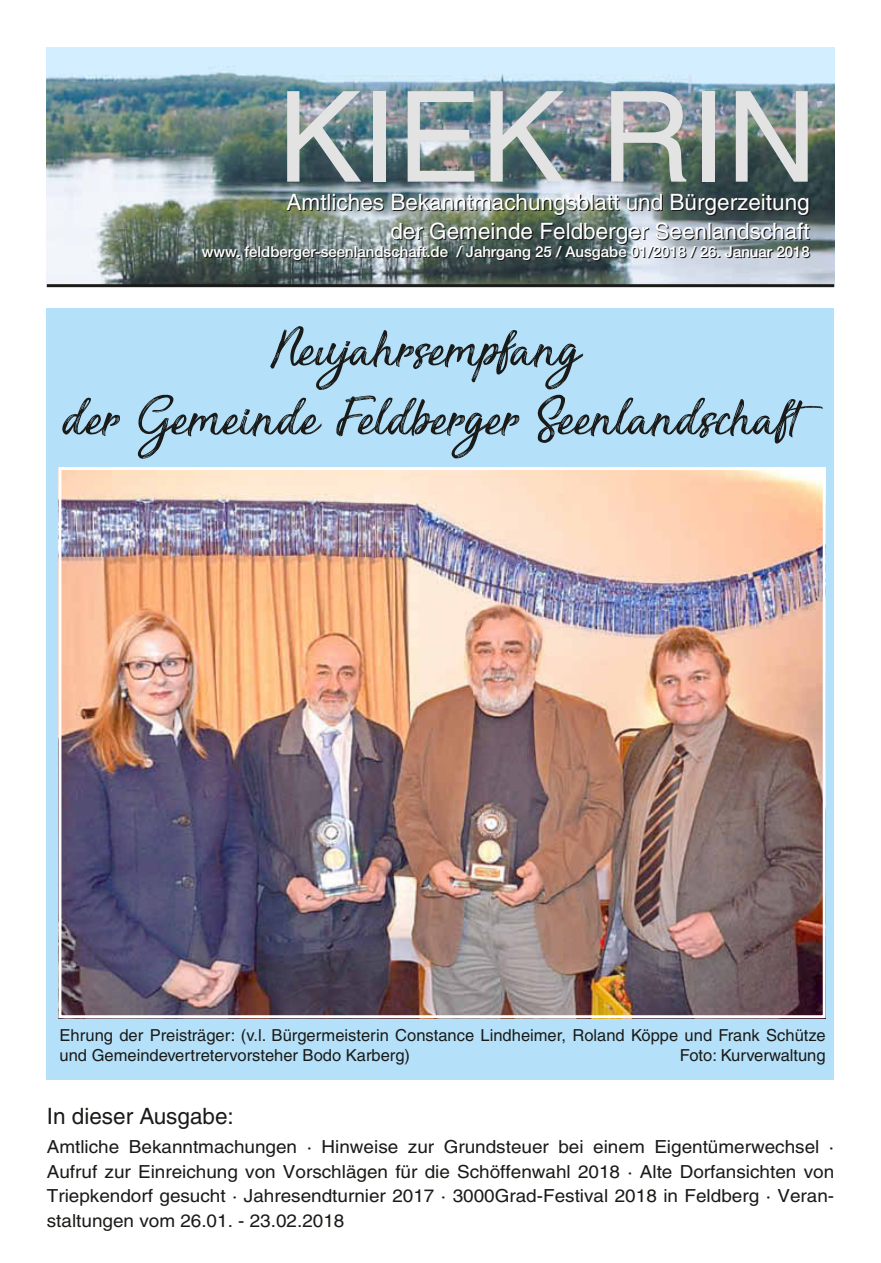
<style>
.page{position:relative;width:881px;height:1263px;background:#fff}
.page>*{position:absolute;margin:0;border:0;box-sizing:border-box;transform-origin:0 0}
.t1{font:126px "Helvetica LT";color:#e3e3e3}
.t2{font:69px/69px "Sensations and Qualities";color:#1a1a18;text-align:center;scale:1.08 1}
.t3{font:22.5px/28.5px "Helvetica LT";color:#fff;text-align:right}
.t4{font:22.5px "Helvetica LT";color:#1a1a18}
.t5{font:18px/24.6px "Helvetica LT";color:#1a1a18;text-align:justify;scale:1.05 1}
.t6{font:16.5px/19.8px "Helvetica LT";color:#1a1a18}
.t7{font:500 15px "Helvetica Neue LT";color:#fff}
</style>
<div class="page">
<img style="left:47px;top:48px;width:786px;height:236px">
<hr style="left:47px;top:284px;width:786px;height:3px;background:#1a1a18">
<div style="left:47px;top:308px;width:786px;height:772px;background:#b4e1f9"></div>
<img style="left:62px;top:471px;width:759px;height:543px">
<div style="left:58px;top:467px;width:767px;height:551px;border:3px solid #fff"></div>
<h1 class="t1" style="left:277px;top:64px;width:541px">Kiek Rin</h1>
<p class="t3" style="left:286px;top:188px;width:524px">Amtliches Bekanntmachungsblatt und Bürgerzeitung der Gemeinde Feldberger Seenlandschaft</p>
<p class="t7" style="left:202px;top:243px;width:609px">www. feldberger-seenlandschaft.de / Jahrgang 25 / Ausgabe 01/2018 / 26. Januar 2018</p>
<h2 class="t2" style="left:66px;top:319px;width:682px">Neujahrsempfang<br>der Gemeinde Feldberger Seenlandschaft</h2>
<p class="t6" style="left:60px;top:1025px;width:767px">Ehrung der Preisträger: (v.l. Bürgermeisterin Constance Lindheimer, Roland Köppe und Frank Schütze und Gemeindevertretervorsteher Bodo Karberg)</p>
<p class="t6" style="left:679px;top:1045px;width:147px">Foto: Kurverwaltung</p>
<p class="t4" style="left:47px;top:1103px;width:188px">I n dieser Ausgabe:</p>
<p class="t5" style="left:47px;top:1134px;width:751px">Amtliche Bekanntmachungen · Hinweise zur Grundsteuer bei einem Eigentümerwechsel · Aufruf zur Einreichung von Vorschlägen für die Schöffenwahl 2018 · Alte Dorfansichten von Triepkendorf gesucht · Jahresendturnier 2017 · 3000Grad-Festival 2018 in Feldberg · Veran&shy;staltungen vom 26.01. - 23.02.2018</p>
</div>
